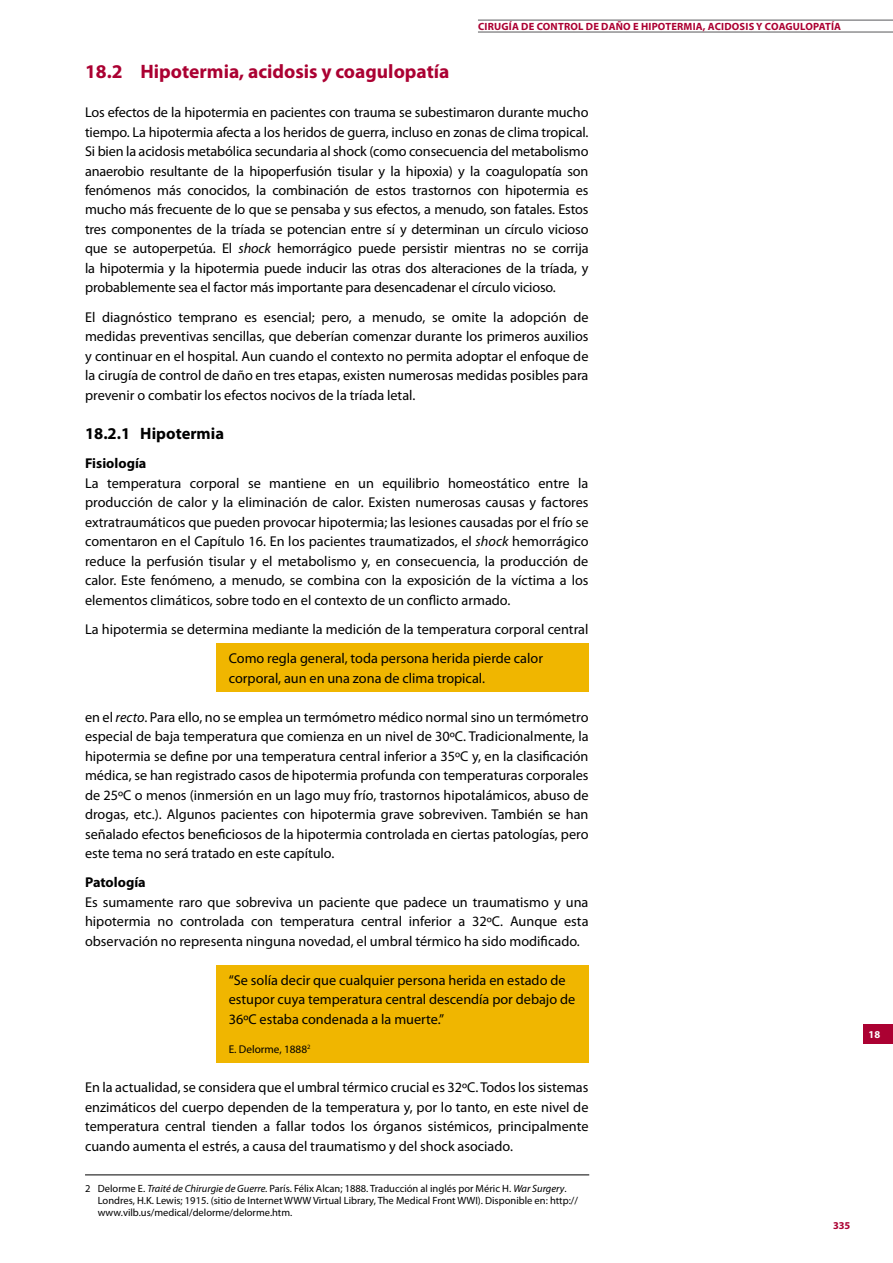
<style>
.page{position:relative;width:893px;height:1263px;background:#fff}
.page>*{position:absolute;margin:0;border:0;box-sizing:border-box;transform-origin:0 0}
.t1{font:700 19.5px "Myriad Pro";color:#ab0132}
.t2{font:700 16.5px "Myriad Pro";color:#000}
.t3{font:14.25px/19.5px "Myriad Pro";color:#000;text-align:justify}
.t4{font:700 14.25px "Myriad Pro";color:#000}
.t5{font:11.25px "Myriad Pro";color:#000}
.t6{font:10.5px/12px "Myriad Pro";color:#000}
.t7{font:700 10.5px "Myriad Pro";letter-spacing:.02em;color:#ab0132}
.t8{font:700 10.5px "Myriad Pro";color:#fff}
.s1{font-style:italic}
</style>
<div class="page">
<hr style="left:478px;top:20px;width:415px;height:1px;background:#58585a">
<hr style="left:478px;top:32px;width:415px;height:1px;background:#58585a">
<div style="left:863px;top:1024px;width:30px;height:19px;background:#ab0132"></div>
<div style="left:216px;top:643px;width:372px;height:49px;background:#f0b600"></div>
<div style="left:216px;top:965px;width:372px;height:98px;background:#f0b600"></div>
<hr style="left:85px;top:1174px;width:504px;height:1px;background:#000">
<p class="t7" style="left:478px;top:19px;width:67px">Cirugía de control</p>
<p class="t7" style="left:586px;top:19px;width:80px">de daño e hipoter</p>
<p class="t7" style="left:684px;top:19px;width:39px">mia, acido</p>
<p class="t7" style="left:740px;top:19px;width:61px">sis y coagulo</p>
<p class="t7" style="left:813px;top:19px;width:29px">pat ía</p>
<h1 class="t1" style="left:85px;top:59px;width:366px">18.2 Hipotermia, acidosis y coagulopatía</h1>
<p class="t3" style="left:85px;top:102px;width:505px">Los efectos de la hipotermia en pacientes con trauma se subestimaron durante mucho tiempo. La hipotermia afecta a los heridos de guerra, incluso en zonas de clima tropical.<br>Si bien la acidosis metabólica secundaria al shock (como consecuencia del metabolismo anaerobio resultante de la hipoperfusión tisular y la hipoxia) y la coagulopatía son fenómenos más conocidos, la combinación de estos trastornos con hipotermia es mucho más frecuente de lo que se pensaba y sus efectos, a menudo, son fatales. Estos tres componentes de la tríada se potencian entre sí y determinan un círculo vicioso que se autoperpetúa. El <span class="s1">shock</span> hemorrágico puede persistir mientras no se corrija la hipotermia y la hipotermia puede inducir las otras dos alteraciones de la tríada, y probablemente sea el factor más importante para desencadenar el círculo vicioso.</p>
<p class="t3" style="left:85px;top:307px;width:505px">El diagnóstico temprano es esencial; pero, a menudo, se omite la adopción de medidas preventivas sencillas, que deberían comenzar durante los primeros auxilios y continuar en el hospital. Aun cuando el contexto no permita adoptar el enfoque de la cirugía de control de daño en tres etapas, existen numerosas medidas posibles para prevenir o combatir los efectos nocivos de la tríada letal.</p>
<p class="t2" style="left:85px;top:422px;width:141px">18.2.1 Hipotermia</p>
<p class="t4" style="left:85px;top:454px;width:63px">Fisiología</p>
<p class="t3" style="left:85px;top:473px;width:505px">La temperatura corporal se mantiene en un equilibrio homeostático entre la producción de calor y la eliminación de calor. Existen numerosas causas y factores extratraumáticos que pueden provocar hipotermia; las lesiones causadas por el frío se comentaron en el Capítulo 16. En los pacientes traumatizados, el <span class="s1">shock</span> hemorrágico reduce la perfusión tisular y el metabolismo y, en consecuencia, la producción de calor. Este fenómeno, a menudo, se combina con la exposición de la víctima a los elementos climáticos, sobre todo en el contexto de un conflicto armado.</p>
<p class="t3" style="left:85px;top:619px;width:505px">La hipotermia se determina mediante la medición de la temperatura corporal central</p>
<p class="t3" style="left:229px;top:648px;width:316px">Como regla general, toda persona herida pierde calor corporal, aun en una zona de clima tropical.</p>
<p class="t3" style="left:85px;top:707px;width:505px">en el <span class="s1">recto</span>. Para ello, no se emplea un termómetro médico normal sino un termómetro especial de baja temperatura que comienza en un nivel de 30ºC. Tradicionalmente, la hipotermia se define por una temperatura central inferior a 35ºC y, en la clasificación médica, se han registrado casos de hipotermia profunda con temperaturas corporales de 25ºC o menos (inmersión en un lago muy frío, trastornos hipotalámicos, abuso de drogas, etc.). Algunos pacientes con hipotermia grave sobreviven. También se han señalado efectos beneficiosos de la hipotermia controlada en ciertas patologías, pero este tema no será tratado en este capítulo.</p>
<p class="t4" style="left:85px;top:873px;width:62px">Patología</p>
<p class="t3" style="left:85px;top:892px;width:505px">Es sumamente raro que sobreviva un paciente que padece un traumatismo y una hipotermia no controlada con temperatura central inferior a 32ºC. Aunque esta observación no representa ninguna novedad, el umbral térmico ha sido modificado.</p>
<p class="t3" style="left:229px;top:970px;width:348px;text-align:left">“Se solía decir que cualquier persona herida en estado de estupor cuya temperatura central descendía por debajo de<br>36ºC estaba condenada a la muerte.”</p>
<p class="t5" style="left:229px;top:1042px;width:83px">E. Delorme, 1888<sup>2</sup></p>
<p class="t3" style="left:85px;top:1077px;width:505px">En la actualidad, se considera que el umbral térmico crucial es 32ºC. Todos los sistemas enzimáticos del cuerpo dependen de la temperatura y, por lo tanto, en este nivel de temperatura central tienden a fallar todos los órganos sistémicos, principalmente cuando aumenta el estrés, a causa del traumatismo y del shock asociado.</p>
<p class="t6" style="left:98px;top:1182px;width:482px;text-indent:-13px">2 Delorme E. <span class="s1">Traité de Chirurgie de Guerre.</span> París. Félix Alcan; 1888. Traducción al inglés por Méric H. <span class="s1">War Surgery</span>.<br>Londres, H.K. Lewis; 1915. (sitio de Internet WWW Virtual Library, The Medical Front WWI). Disponible en: http:// www.vilb.us/medical/delorme/delorme.htm.</p>
<p class="t7" style="left:833px;top:1218px;width:19px">335</p>
<p class="t8" style="left:869px;top:1027px;width:13px">18</p>
</div>
